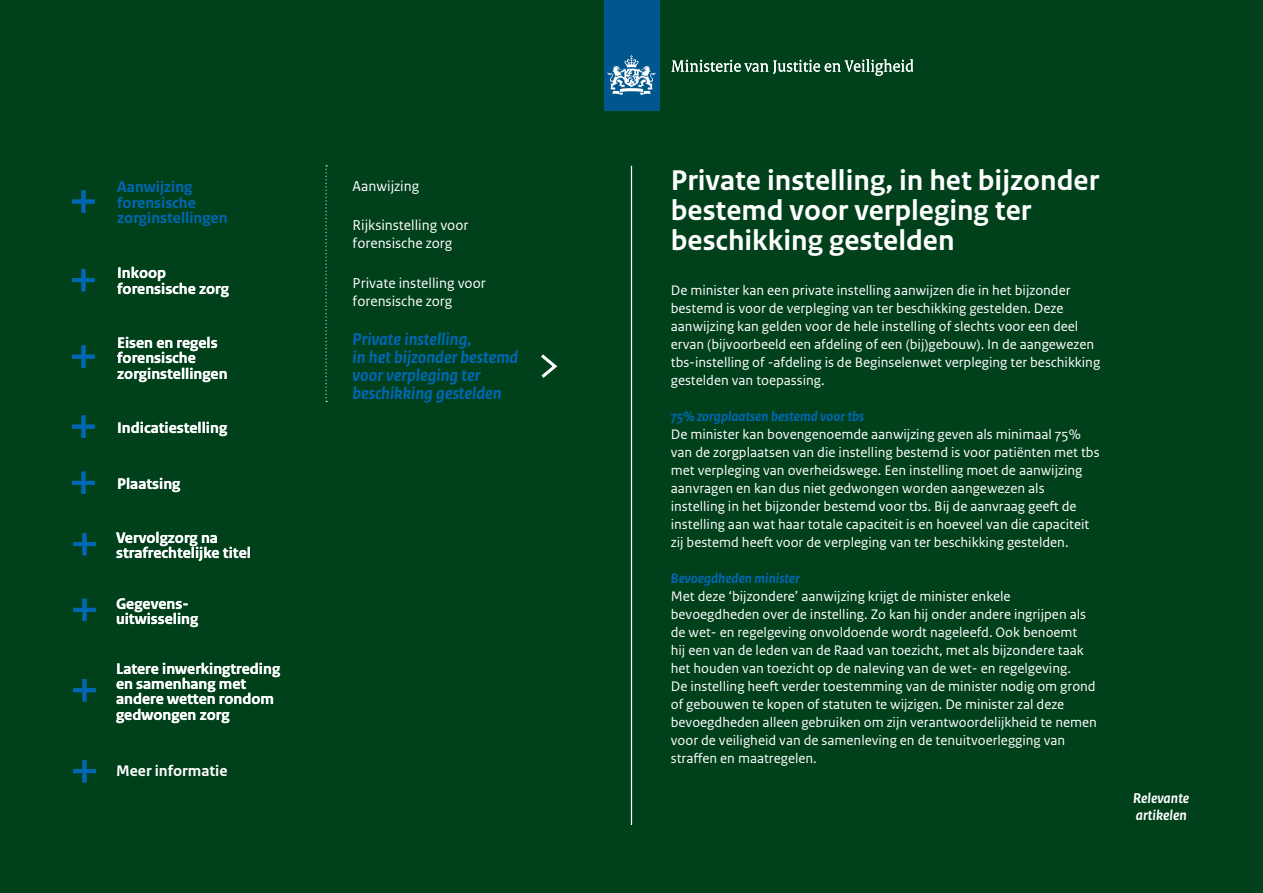
<style>
.page{position:relative;width:1263px;height:893px;background:#00401b}
.page>*{position:absolute;margin:0;border:0;box-sizing:border-box;transform-origin:0 0}
.t1{font:700 30px/30px "Rijksoverheid Sans Text";color:#fff}
.t2{font:italic 700 18px/18px "Rijksoverheid Sans Text";color:#0068b3}
.t3{font:700 16.05px/15.5px "Rijksoverheid Sans Text";color:#fff}
.t4{font:700 16.05px/15.5px "Rijksoverheid Sans Text";color:#0068b3}
.t5{font:15px/18px "Rijksoverheid Sans Text";color:#fff}
.t6{font:italic 700 15px/17.5px "Rijksoverheid Sans Text";color:#fff}
.t7{font:14.55px/18px "Rijksoverheid Sans Text";color:#fff}
.t8{font:italic 700 14.55px "Rijksoverheid Sans Text";color:#0068b3}
</style>
<div class="page">
<div style="left:604px;top:0;width:55px;height:111px;background:#00578e"></div>
<svg style="left:607px;top:55px;width:48px;height:40px"></svg>
<svg style="left:671px;top:59px;width:242px;height:17px"></svg>
<hr style="left:631px;top:166px;width:1px;height:659px;background:#fff">
<hr style="left:82px;top:415px;width:3px;height:23px;background:#0068b3">
<svg style="left:72px;top:425px;width:23px;height:4px"></svg>
<hr style="left:83px;top:533px;width:3px;height:22px;background:#0068b3">
<hr style="left:73px;top:542px;width:23px;height:4px;background:#0068b3">
<hr style="left:83px;top:760px;width:3px;height:22px;background:#0068b3">
<hr style="left:73px;top:769px;width:23px;height:4px;background:#0068b3">
<hr style="left:83px;top:599px;width:3px;height:22px;background:#0068b3">
<hr style="left:73px;top:608px;width:23px;height:4px;background:#0068b3">
<hr style="left:83px;top:679px;width:3px;height:22px;background:#0068b3">
<svg style="left:73px;top:688px;width:23px;height:4px"></svg>
<hr style="left:82px;top:269px;width:3px;height:22px;background:#0068b3">
<hr style="left:72px;top:278px;width:23px;height:4px;background:#0068b3">
<hr style="left:82px;top:190px;width:3px;height:23px;background:#0068b3">
<svg style="left:72px;top:200px;width:23px;height:4px"></svg>
<hr style="left:82px;top:472px;width:3px;height:22px;background:#0068b3">
<hr style="left:72px;top:481px;width:23px;height:4px;background:#0068b3">
<hr style="left:82px;top:345px;width:3px;height:23px;background:#0068b3">
<svg style="left:72px;top:355px;width:23px;height:4px"></svg>
<svg style="left:325px;top:165px;width:2px;height:237px"></svg>
<svg style="left:541px;top:354px;width:17px;height:24px"></svg>
<p class="t4" style="left:117px;top:179px;width:112px">Aanwijzing forensische zorginstellingen</p>
<p class="t3" style="left:117px;top:266px;width:113px">Inkoop forensische zorg</p>
<p class="t3" style="left:117px;top:335px;width:112px">Eisen en regels forensische zorginstellingen</p>
<p class="t3" style="left:117px;top:420px;width:111px">Indicatiestelling</p>
<p class="t3" style="left:117px;top:476px;width:65px">Plaatsing</p>
<p class="t3" style="left:116px;top:530px;width:136px">Vervolgzorg na strafrechtelijke titel</p>
<p class="t3" style="left:116px;top:596px;width:84px">Gegevens&shy;uitwisseling</p>
<p class="t3" style="left:116px;top:661px;width:166px">Latere inwerkingtreding en samenhang met andere wetten rondom gedwongen zorg</p>
<p class="t3" style="left:187px;top:692px;width:13px">t</p>
<p class="t3" style="left:116px;top:764px;width:113px">Meer informatie</p>
<p class="t5" style="left:353px;top:177px;width:68px">Aanwijzing</p>
<p class="t5" style="left:353px;top:217px;width:117px">Rijksinstelling voor forensische zorg</p>
<p class="t5" style="left:353px;top:274px;width:135px">Private instelling voor forensische zorg</p>
<p class="t2" style="left:353px;top:330px;width:167px">Private instelling,<br>in het bijzonder bestemd voor verpleging ter beschikking gestelden</p>
<h1 class="t1" style="left:671px;top:166px;width:430px">Private instelling, in het bijzonder bestemd voor verpleging ter beschikking gestelden</h1>
<p class="t7" style="left:671px;top:281px;width:431px">De minister kan een private instelling aanwijzen die in het bijzonder bestemd is voor de verpleging van ter beschikking gestelden. Deze aanwijzing kan gelden voor de hele instelling of slechts voor een deel ervan (bijvoorbeeld een afdeling of een (bij)gebouw). In de aangewezen tbs-instelling of -afdeling is de Beginselenwet verpleging ter beschikking gestelden van toepassing.</p>
<p class="t8" style="left:671px;top:408px;width:195px">75% zorgplaatsen bestemd voor tbs</p>
<p class="t7" style="left:671px;top:425px;width:430px">De minister kan bovengenoemde aanwijzing geven als minimaal 75% van de zorgplaatsen van die instelling bestemd is voor patiënten met tbs met verpleging van overheidswege. Een instelling moet de aanwijzing aanvragen en kan dus niet gedwongen worden aangewezen als instelling in het bijzonder bestemd voor tbs. Bij de aanvraag geeft de instelling aan wat haar totale capaciteit is en hoeveel van die capaciteit zij bestemd heeft voor de verpleging van ter beschikking gestelden.</p>
<p class="t8" style="left:671px;top:570px;width:130px">Bevoegdheden minister</p>
<p class="t7" style="left:671px;top:587px;width:428px">Met deze ‘bijzondere’ aanwijzing krijgt de minister enkele bevoegdheden over de instelling. Zo kan hij onder andere ingrijpen als de wet- en regelgeving onvoldoende wordt nageleefd. Ook benoemt<br>hij een van de leden van de Raad van toezicht, met als bijzondere taak het houden van toezicht op de naleving van de wet- en regelgeving.<br>De instelling heeft verder toestemming van de minister nodig om grond of gebouwen te kopen of statuten te wijzigen. De minister zal deze bevoegdheden alleen gebruiken om zijn verantwoordelijkheid te nemen voor de veiligheid van de samenleving en de tenuitvoerlegging van straffen en maatregelen.</p>
<p class="t6" style="left:1133px;top:790px;width:58px">Relevante artikelen</p>
</div>
